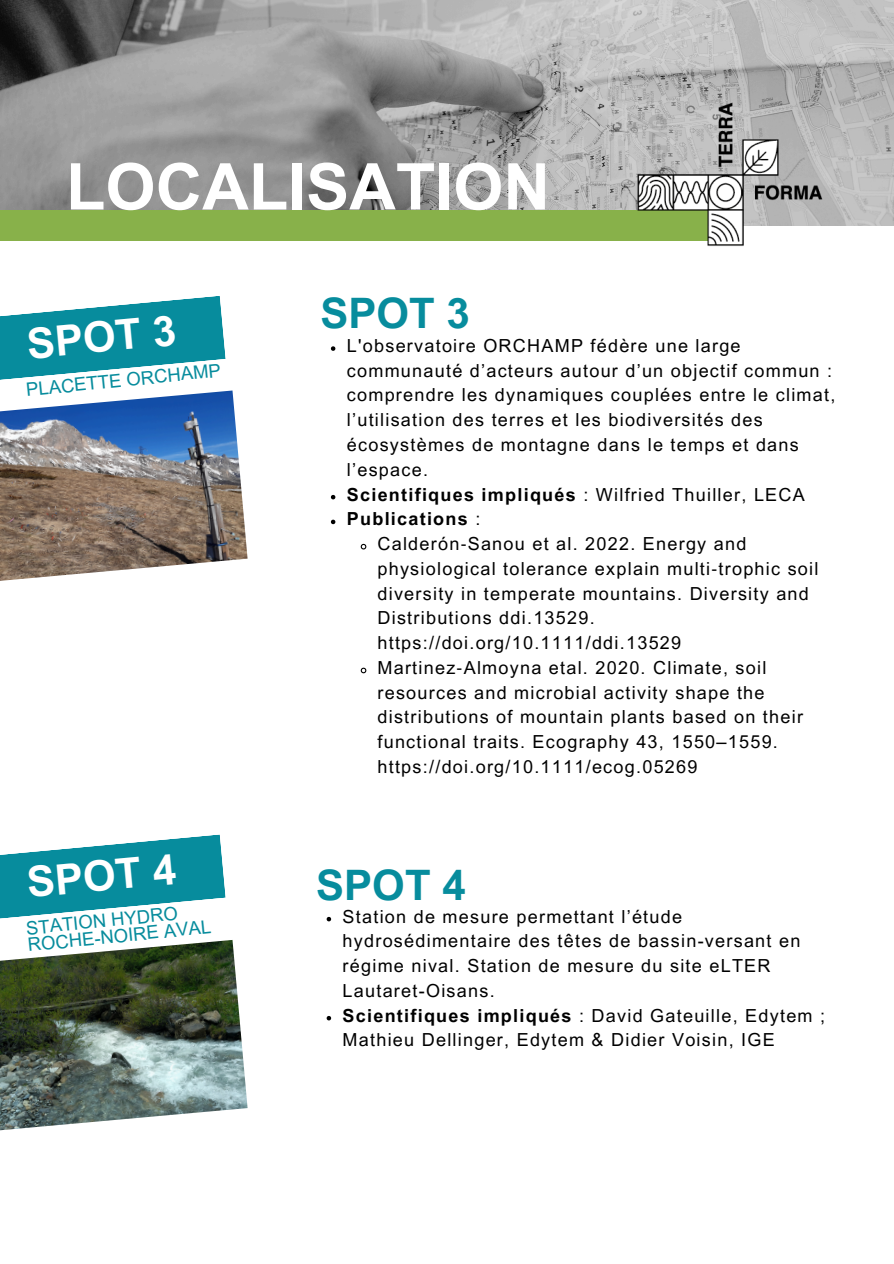
<style>
.page{position:relative;width:894px;height:1264px;background:#fff}
.page>*{position:absolute;margin:0;border:0;box-sizing:border-box;transform-origin:0 0}
.t1{font:700 64.5px "Arial MT Pro";color:#fff}
.t2{font:700 42px "Arial MT Pro";color:#fff}
.t3{font:700 42px "Arial MT Pro";color:#078c9d}
.t4{font:18.45px/16.8px "Arial MT Pro";color:#078c9d}
.t5{font:18px/24.8px "Arial MT Pro";letter-spacing:.07em;color:#000}
.t6{font:700 18px "Arial MT Pro";letter-spacing:.07em;color:#000}
.s1{font-weight:400}
.s2{font-family:"Noto Sans"}
.s3{font-weight:700}
</style>
<div class="page">
<img style="left:0;top:0;width:893px;height:225px">
<div style="left:0;top:210px;width:707px;height:31px;background:#88b14a"></div>
<img style="left:632px;top:99px;width:194px;height:147px">
<svg style="left:0;top:296px;width:225px;height:84px"></svg>
<img style="left:0;top:390px;width:247px;height:191px">
<svg style="left:331px;top:346px;width:4px;height:5px"></svg>
<svg style="left:331px;top:495px;width:4px;height:4px"></svg>
<svg style="left:331px;top:519px;width:4px;height:5px"></svg>
<svg style="left:360px;top:543px;width:7px;height:7px"></svg>
<svg style="left:360px;top:667px;width:7px;height:7px"></svg>
<svg style="left:0;top:834px;width:225px;height:85px"></svg>
<img style="left:0;top:940px;width:247px;height:190px">
<svg style="left:326px;top:916px;width:5px;height:5px"></svg>
<svg style="left:326px;top:1016px;width:5px;height:4px"></svg>
<h1 class="t1" style="left:66px;top:163px;width:485px">LOCALISATION</h1>
<h2 class="t2" style="left:26px;top:328px;width:151px;rotate:-5deg">SPOT 3</h2>
<h3 class="t4" style="left:26px;top:384px;width:197px;rotate:-6deg">PLACETTE ORCHAMP</h3>
<p class="t3" style="left:320px;top:298px;width:151px">SPOT 3</p>
<h2 class="t5" style="left:347px;top:335px;width:490px">L'observatoire ORCHAMP fédère une large communauté d’acteurs autour d’un objectif commun : comprendre les dynamiques couplées entre le climat, l’utilisation des terres et les biodiversités des écosystèmes de montagne dans le temps et dans l’espace.</h2>
<h3 class="t6" style="left:347px;top:487px;width:459px">Scientifiques impliqués <span class="s1">: Wilfried Thuiller, LECA</span></h3>
<p class="t6" style="left:347px;top:512px;width:135px">Publications <span class="s1">:</span></p>
<h2 class="t5" style="left:377px;top:533px;width:442px">Calderón<span class="s2">‐</span>Sanou et al. 2022. Energy and physiological tolerance explain multi<span class="s2">‐</span>trophic soil diversity in temperate mountains. Diversity and Distributions ddi.13529. https://doi.org/10.1111/ddi.13529</h2>
<p class="t5" style="left:377px;top:657px;width:427px">Martinez<span class="s2">‐</span>Almoyna etal. 2020. Climate, soil resources and microbial activity shape the distributions of mountain plants based on their functional traits. Ecography 43, 1550–1559. https://doi.org/10.1111/ecog.05269</p>
<p class="t2" style="left:26px;top:866px;width:151px;rotate:-5deg">SPOT 4</p>
<p class="t4" style="left:25px;top:922px;width:185px;rotate:-6deg">STATION HYDRO<br>ROCHE-NOIRE AVAL</p>
<p class="t5" style="left:342px;top:906px;width:459px">Station de mesure permettant l’étude hydrosédimentaire des têtes de bassin-versant en régime nival. Station de mesure du site eLTER Lautaret-Oisans.</p>
<h2 class="t5" style="left:342px;top:1005px;width:484px"><span class="s3">Scientifiques impliqués</span> : David Gateuille, Edytem ;<br>Mathieu Dellinger, Edytem &amp; Didier Voisin, IGE</h2>
<p class="t3" style="left:316px;top:869px;width:151px">SPOT 4</p>
</div>
